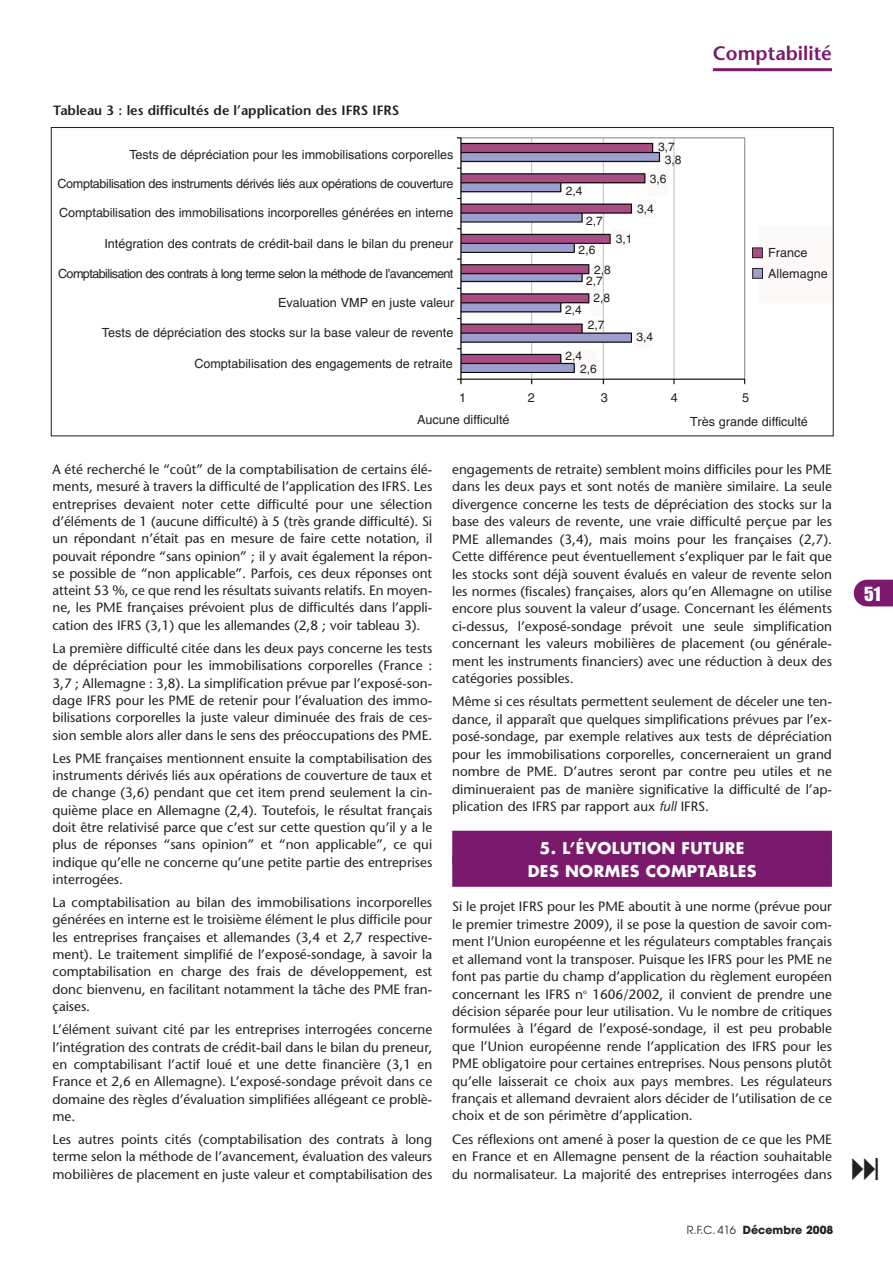
<style>
.page{position:relative;width:893px;height:1263px;background:#fff}
.page>*{position:absolute;margin:0;border:0;box-sizing:border-box;transform-origin:0 0}
.t1{font:600 19.5px "Stone Sans";color:#7b196d}
.t2{font:18px "Impact";color:#fff}
.t3{font:700 15.75px/23.1px "Futura";letter-spacing:.025em;color:#fff;text-align:center}
.t4{font:13.5px/17.2px "Stone Sans";color:#231f20;text-align:justify}
.t5{font:600 13.5px "Stone Sans";color:#231f20}
.t6{font:12.6px/20.9px "Helvetica";color:#231f20}
.t7{font:12.6px "Helvetica";letter-spacing:-.03em;color:#231f20}
.t8{font:12.6px "Helvetica";letter-spacing:-.045em;color:#231f20}
.t9{font:12px/13.4px "Helvetica";color:#231f20}
.t10{font:700 11.1px "Avant Garde";color:#231f20}
.s1{font-style:italic}
.s2{font-weight:400}
</style>
<div class="page">
<svg style="left:854px;top:580px;width:39px;height:26px"></svg>
<div style="left:452px;top:831px;width:380px;height:33px;background:#7b196d"></div>
<div style="left:452px;top:855px;width:380px;height:32px;background:#7b196d"></div>
<hr style="left:713px;top:68px;width:119px;height:3px;background:#7b196d">
<img style="left:457px;top:137px;width:307px;height:248px">
<div style="left:752px;top:248px;width:10px;height:10px;background:#a84e82"></div>
<div style="left:752px;top:248px;width:11px;height:10px;border:1px solid #231f20"></div>
<div style="left:753px;top:268px;width:9px;height:10px;background:#9e9fce"></div>
<div style="left:752px;top:268px;width:11px;height:10px;border:1px solid #231f20"></div>
<p class="t5" style="left:53px;top:105px;width:347px">Tableau 3 : les difficultés de l’application des IFRS IFRS</p>
<p class="t6" style="left:129px;top:146px;width:326px">Tests de dépréciation pour les immobilisations corporelles</p>
<p class="t7" style="left:58px;top:179px;width:397px">Comptabilisation des instruments dérivés liés aux opérations de couverture</p>
<p class="t6" style="left:59px;top:203px;width:396px">Comptabilisation des immobilisations incorporelles générées en interne</p>
<p class="t6" style="left:104px;top:234px;width:351px">Intégration des contrats de crédit-bail dans le bilan du preneur</p>
<p class="t8" style="left:58px;top:269px;width:397px">Comptabilisation des contrats à long terme selon la méthode de l’avancement</p>
<p class="t6" style="left:278px;top:293px;width:178px">Evaluation VMP en juste valeur</p>
<p class="t6" style="left:102px;top:323px;width:353px">Tests de dépréciation des stocks sur la base valeur de revente</p>
<p class="t6" style="left:194px;top:355px;width:260px">Comptabilisation des engagements de retraite</p>
<p class="t9" style="left:566px;top:185px;width:18px">2,4</p>
<p class="t9" style="left:586px;top:215px;width:18px">2,7</p>
<p class="t9" style="left:658px;top:141px;width:25px;text-align:center">3,7<br>3,8</p>
<p class="t9" style="left:650px;top:173px;width:18px">3,6</p>
<p class="t9" style="left:637px;top:203px;width:18px">3,4</p>
<p class="t9" style="left:616px;top:234px;width:18px">3,1</p>
<p class="t9" style="left:594px;top:242px;width:18px;line-height:19.2px;text-indent:-15px">2,6<br>2,8</p>
<p class="t9" style="left:594px;top:273px;width:18px;line-height:17.7px;text-indent:-7px">2,7<br>2,8</p>
<p class="t9" style="left:565px;top:304px;width:18px">2,4</p>
<p class="t9" style="left:588px;top:320px;width:18px">2,7</p>
<p class="t9" style="left:636px;top:331px;width:18px">3,4</p>
<p class="t9" style="left:580px;top:350px;width:18px;text-indent:-15px">2,4<br>2,6</p>
<h1 class="t1" style="left:713px;top:45px;width:121px">Comptabilité</h1>
<p class="t6" style="left:768px;top:243px;width:61px">France<br>Allemagne</p>
<p class="t6" style="left:459px;top:388px;width:9px">1</p>
<p class="t6" style="left:528px;top:388px;width:9px">2</p>
<p class="t6" style="left:601px;top:388px;width:9px">3</p>
<p class="t6" style="left:671px;top:388px;width:9px">4</p>
<p class="t6" style="left:742px;top:388px;width:9px">5</p>
<p class="t6" style="left:417px;top:410px;width:94px">Aucune difficulté</p>
<p class="t6" style="left:690px;top:412px;width:119px">Très grande difficulté</p>
<p class="t4" style="left:53px;top:462px;width:381px">A été recherché le “coût” de la comptabilisation de certains élé&shy;ments, mesuré à travers la difficulté de l’application des IFRS. Les entreprises devaient noter cette difficulté pour une sélection d’éléments de 1 (aucune difficulté) à 5 (très grande difficulté). Si un répondant n’était pas en mesure de faire cette notation, il pouvait répondre “sans opinion” ; il y avait également la répon&shy;se possible de “non applicable”. Parfois, ces deux réponses ont atteint 53 %, ce que rend les résultats suivants relatifs. En moyen&shy;ne, les PME françaises prévoient plus de difficultés dans l’appli&shy;cation des IFRS (3,1) que les allemandes (2,8 ; voir tableau 3).</p>
<p class="t4" style="left:53px;top:641px;width:381px">La première difficulté citée dans les deux pays concerne les tests de dépréciation pour les immobilisations corporelles (France :<br>3,7 ; Allemagne : 3,8). La simplification prévue par l’exposé-son&shy;dage IFRS pour les PME de retenir pour l’évaluation des immo&shy;bilisations corporelles la juste valeur diminuée des frais de ces&shy;sion semble alors aller dans le sens des préoccupations des PME.</p>
<p class="t4" style="left:53px;top:751px;width:381px">Les PME françaises mentionnent ensuite la comptabilisation des instruments dérivés liés aux opérations de couverture de taux et de change (3,6) pendant que cet item prend seulement la cin&shy;quième place en Allemagne (2,4). Toutefois, le résultat français doit être relativisé parce que c’est sur cette question qu’il y a le plus de réponses “sans opinion” et “non applicable”, ce qui indique qu’elle ne concerne qu’une petite partie des entreprises interrogées.</p>
<p class="t4" style="left:53px;top:895px;width:381px">La comptabilisation au bilan des immobilisations incorporelles générées en interne est le troisième élément le plus difficile pour les entreprises françaises et allemandes (3,4 et 2,7 respective&shy;ment). Le traitement simplifié de l’exposé-sondage, à savoir la comptabilisation en charge des frais de développement, est donc bienvenu, en facilitant notamment la tâche des PME fran&shy;çaises.</p>
<p class="t4" style="left:53px;top:1022px;width:381px">L’élément suivant cité par les entreprises interrogées concerne l’intégration des contrats de crédit-bail dans le bilan du preneur, en comptabilisant l’actif loué et une dette financière (3,1 en France et 2,6 en Allemagne). L’exposé-sondage prévoit dans ce domaine des règles d’évaluation simplifiées allégeant ce problè&shy;me.</p>
<p class="t4" style="left:53px;top:1132px;width:381px">Les autres points cités (comptabilisation des contrats à long terme selon la méthode de l’avancement, évaluation des valeurs mobilières de placement en juste valeur et comptabilisation des</p>
<p class="t4" style="left:452px;top:462px;width:381px">engagements de retraite) semblent moins difficiles pour les PME dans les deux pays et sont notés de manière similaire. La seule divergence concerne les tests de dépréciation des stocks sur la base des valeurs de revente, une vraie difficulté perçue par les PME allemandes (3,4), mais moins pour les françaises (2,7).<br>Cette différence peut éventuellement s’expliquer par le fait que les stocks sont déjà souvent évalués en valeur de revente selon les normes (fiscales) françaises, alors qu’en Allemagne on utilise encore plus souvent la valeur d’usage. Concernant les éléments ci-dessus, l’exposé-sondage prévoit une seule simplification concernant les valeurs mobilières de placement (ou générale&shy;ment les instruments financiers) avec une réduction à deux des catégories possibles.</p>
<p class="t4" style="left:452px;top:694px;width:381px">Même si ces résultats permettent seulement de déceler une ten&shy;dance, il apparaît que quelques simplifications prévues par l’ex&shy;posé-sondage, par exemple relatives aux tests de dépréciation pour les immobilisations corporelles, concerneraient un grand nombre de PME. D’autres seront par contre peu utiles et ne diminueraient pas de manière significative la difficulté de l’ap&shy;plication des IFRS par rapport aux <span class="s1">full</span> IFRS.</p>
<p class="t3" style="left:528px;top:838px;width:230px">5. L’ÉVOLUTION FUTURE<br>DES NORMES COMPTABLES</p>
<p class="t4" style="left:452px;top:899px;width:381px">Si le projet IFRS pour les PME aboutit à une norme (prévue pour le premier trimestre 2009), il se pose la question de savoir com&shy;ment l’Union européenne et les régulateurs comptables français et allemand vont la transposer. Puisque les IFRS pour les PME ne font pas partie du champ d’application du règlement européen concernant les IFRS n<sup>o</sup> 1606/2002, il convient de prendre une décision séparée pour leur utilisation. Vu le nombre de critiques formulées à l’égard de l’exposé-sondage, il est peu probable que l’Union européenne rende l’application des IFRS pour les PME obligatoire pour certaines entreprises. Nous pensons plutôt qu’elle laisserait ce choix aux pays membres. Les régulateurs français et allemand devraient alors décider de l’utilisation de ce choix et de son périmètre d’application.</p>
<p class="t4" style="left:452px;top:1132px;width:381px">Ces réflexions ont amené à poser la question de ce que les PME en France et en Allemagne pensent de la réaction souhaitable du normalisateur. La majorité des entreprises interrogées dans</p>
<p class="t10" style="left:687px;top:1226px;width:148px"><span class="s2">R.F.C. 416</span> Décembre 2008</p>
<h2 class="t2" style="left:864px;top:588px;width:18px">51</h2>
</div>
